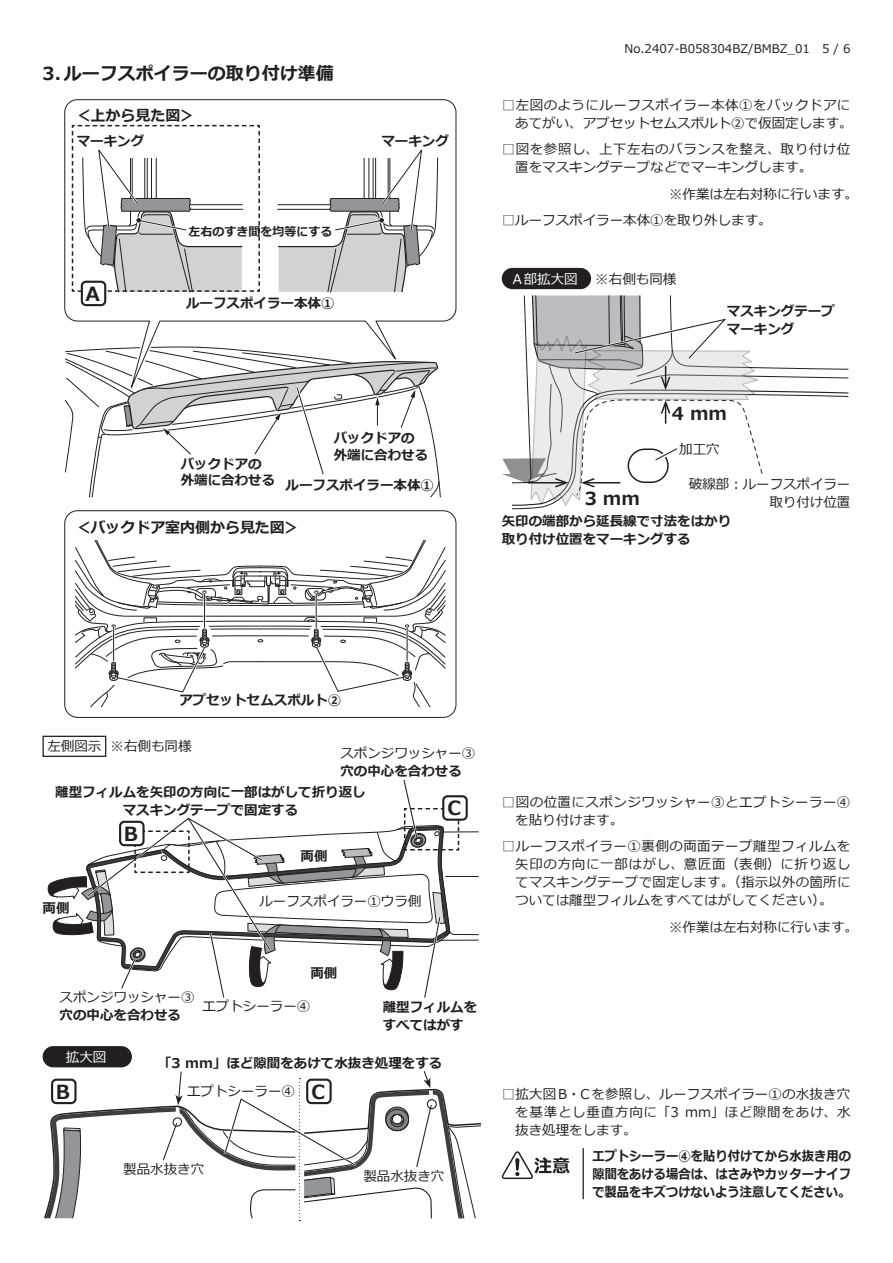
<style>
.page{position:relative;width:893px;height:1263px;background:#fff}
.page>*{position:absolute;margin:0;border:0;box-sizing:border-box;transform-origin:0 0}
.t1{font:700 19.5px "Meiryo";color:#231f20}
.t2{font:700 18px "Meiryo";color:#231f20}
.t3{font:700 15px "Meiryo";letter-spacing:-.005em;color:#231f20}
.t4{font:13.5px/18px "Meiryo";color:#231f20}
.t5{font:700 13.5px/16.2px "Meiryo";color:#231f20}
.t6{font:13.5px/18px "Meiryo";letter-spacing:.035em;color:#231f20;text-align:right}
.t7{font:700 13.5px/18px "Meiryo";color:#231f20;text-align:justify;scale:.91 1}
.t8{font:13.5px/18px "Meiryo";letter-spacing:.055em;color:#231f20}
.t9{font:13.5px "Meiryo";color:#fff}
.t10{font:12px "Meiryo";color:#231f20}
.t11{font:700 12px "Meiryo";color:#231f20}
</style>
<div class="page">
<div style="left:64px;top:510px;width:392px;height:208px;border:1px solid #231f20;border-radius:13px"></div>
<svg style="left:64px;top:99px;width:393px;height:223px"></svg>
<svg style="left:76px;top:541px;width:369px;height:165px"></svg>
<svg style="left:65px;top:315px;width:376px;height:183px"></svg>
<svg style="left:277px;top:142px;width:161px;height:151px"></svg>
<div style="left:502px;top:268px;width:89px;height:21px;background:#231f20;border-radius:11px"></div>
<svg style="left:71px;top:124px;width:190px;height:169px"></svg>
<div style="left:82px;top:282px;width:23px;height:23px;background:#fff;border-radius:4px"></div>
<div style="left:81px;top:281px;width:25px;height:25px;border:2px solid #231f20;border-radius:4px"></div>
<svg style="left:502px;top:295px;width:347px;height:214px"></svg>
<div style="left:43px;top:736px;width:63px;height:21px;border:1px solid #231f20"></div>
<svg style="left:47px;top:779px;width:432px;height:219px"></svg>
<div style="left:120px;top:822px;width:24px;height:23px;background:#fff;border-radius:4px"></div>
<div style="left:119px;top:821px;width:26px;height:25px;border:2px solid #231f20;border-radius:4px"></div>
<div style="left:443px;top:796px;width:24px;height:24px;background:#fff;border-radius:4px"></div>
<div style="left:442px;top:795px;width:26px;height:26px;border:2px solid #231f20;border-radius:4px"></div>
<svg style="left:44px;top:1071px;width:436px;height:150px"></svg>
<div style="left:43px;top:1046px;width:89px;height:21px;background:#231f20;border-radius:11px"></div>
<svg style="left:502px;top:1151px;width:68px;height:28px"></svg>
<hr style="left:583px;top:1148px;width:1px;height:51px;background:#231f20">
<p class="t2" style="left:43px;top:60px;width:293px">3. ルーフスポイラーの取り付け準備</p>
<p class="t3" style="left:76px;top:105px;width:121px">＜上から見た図&lt;</p>
<p class="t5" style="left:77px;top:134px;width:69px">マーキング</p>
<p class="t1" style="left:85px;top:280px;width:16px">A</p>
<p class="t11" style="left:188px;top:223px;width:146px">左右のすき間を均等にする</p>
<p class="t5" style="left:186px;top:296px;width:150px">ルーフスポイラー本体1</p>
<p class="t5" style="left:381px;top:134px;width:69px">マーキング</p>
<p class="t5" style="left:181px;top:457px;width:96px">バックドアの外端に合わせる</p>
<p class="t5" style="left:334px;top:431px;width:96px">バックドアの外端に合わせる</p>
<p class="t5" style="left:286px;top:477px;width:150px">ルーフスポイラー本体1</p>
<p class="t3" style="left:76px;top:517px;width:226px">＜バックドア室内側から見た図&lt;</p>
<p class="t10" style="left:624px;top:40px;width:187px">No.2407-B058304BZ/BMBZ_01</p>
<p class="t10" style="left:822px;top:40px;width:30px">5 6/</p>
<p class="t6" style="left:502px;top:96px;width:352px">□左図のようにルーフスポイラー本体①をバックドアにあてがい、アプセットセムスボルト②で仮固定します。</p>
<p class="t4" style="left:515px;top:141px;width:337px;text-indent:-14px">□図を参照し、上下左右のバランスを整え、取り付け位置をマスキングテープなどでマーキングします。</p>
<p class="t4" style="left:669px;top:185px;width:191px">※作業は左右対称に行います。</p>
<p class="t4" style="left:502px;top:212px;width:271px">□ルーフスポイラー本体①を取り外します。</p>
<p class="t9" style="left:513px;top:269px;width:66px">A部拡大図</p>
<p class="t4" style="left:595px;top:270px;width:82px">※右側も同様</p>
<p class="t5" style="left:727px;top:304px;width:109px">マスキングテープ</p>
<p class="t5" style="left:727px;top:322px;width:69px">マーキング</p>
<p class="t2" style="left:672px;top:401px;width:57px">4 mm</p>
<p class="t4" style="left:679px;top:441px;width:42px">加工穴</p>
<p class="t4" style="left:689px;top:475px;width:163px">破線部：ルーフスポイラー</p>
<p class="t4" style="left:769px;top:493px;width:82px">取り付け位置</p>
<p class="t2" style="left:585px;top:486px;width:57px">3 mm</p>
<p class="t5" style="left:502px;top:514px;width:231px">矢印の端部から延長線で寸法をはかり</p>
<p class="t5" style="left:502px;top:532px;width:190px">取り付け位置をマーキングする</p>
<p class="t5" style="left:179px;top:692px;width:164px">アプセットセムスボルト2</p>
<p class="t4" style="left:47px;top:738px;width:55px">左側図示</p>
<p class="t4" style="left:111px;top:738px;width:82px">※右側も同様</p>
<p class="t4" style="left:340px;top:745px;width:136px">スポンジワッシャー3</p>
<p class="t5" style="left:340px;top:764px;width:123px">穴の中心を合わせる</p>
<p class="t5" style="left:55px;top:785px;width:312px">離型フィルムを矢印の方向に一部はがして折り返し</p>
<p class="t5" style="left:123px;top:803px;width:177px">マスキングテープで固定する</p>
<p class="t5" style="left:43px;top:901px;width:28px">両側</p>
<p class="t1" style="left:124px;top:820px;width:16px">B</p>
<p class="t5" style="left:301px;top:849px;width:28px">両側</p>
<p class="t4" style="left:259px;top:893px;width:163px">ルーフスポイラー①ウラ側</p>
<p class="t5" style="left:310px;top:965px;width:28px">両側</p>
<p class="t1" style="left:447px;top:794px;width:15px">C</p>
<p class="t4" style="left:60px;top:989px;width:136px">スポンジワッシャー3</p>
<p class="t5" style="left:60px;top:1008px;width:123px">穴の中心を合わせる</p>
<p class="t4" style="left:202px;top:998px;width:109px">エプトシーラー4</p>
<p class="t5" style="left:383px;top:999px;width:96px">離型フィルムを</p>
<p class="t5" style="left:383px;top:1017px;width:82px">すべてはがす</p>
<p class="t9" style="left:66px;top:1047px;width:42px">拡大図</p>
<p class="t1" style="left:56px;top:1078px;width:16px">B</p>
<p class="t5" style="left:158px;top:1056px;width:286px">「3 mm」ほど隙間をあけて水抜き処理をする</p>
<p class="t4" style="left:187px;top:1083px;width:109px">エプトシーラー4</p>
<p class="t1" style="left:311px;top:1078px;width:15px">C</p>
<p class="t4" style="left:123px;top:1161px;width:83px">製品水抜き穴</p>
<p class="t4" style="left:363px;top:1168px;width:83px">製品水抜き穴</p>
<p class="t6" style="left:515px;top:793px;width:337px;text-align:left;text-indent:-14px">□図の位置にスポンジワッシャー③とエプトシーラー4を貼り付けます。</p>
<p class="t4" style="left:515px;top:838px;width:337px;text-align:justify;text-indent:-14px">□ルーフスポイラー①裏側の両面テープ離型フィルムを矢印の方向に一部はがし、意匠面（表側）に折り返してマスキングテープで固定します。（指示以外の箇所については離型フィルムをすべてはがしてください。(</p>
<p class="t4" style="left:669px;top:918px;width:191px">※作業は左右対称に行います。</p>
<p class="t4" style="left:502px;top:1086px;width:350px">□拡大図B・Cを参照し、ルーフスポイラー①の水抜き穴</p>
<p class="t8" style="left:515px;top:1104px;width:165px">を基準とし垂直方向に「3抜き処理をします。</p>
<p class="t8" style="left:685px;top:1104px;width:167px">mm」ほど隙間をあけ、水</p>
<p class="t7" style="left:592px;top:1147px;width:286px">エプトシーラー④を貼り付けてから水抜き用の隙間をあける場合は、はさみやカッターナイフで製品をキズつけないよう注意してください。</p>
</div>
